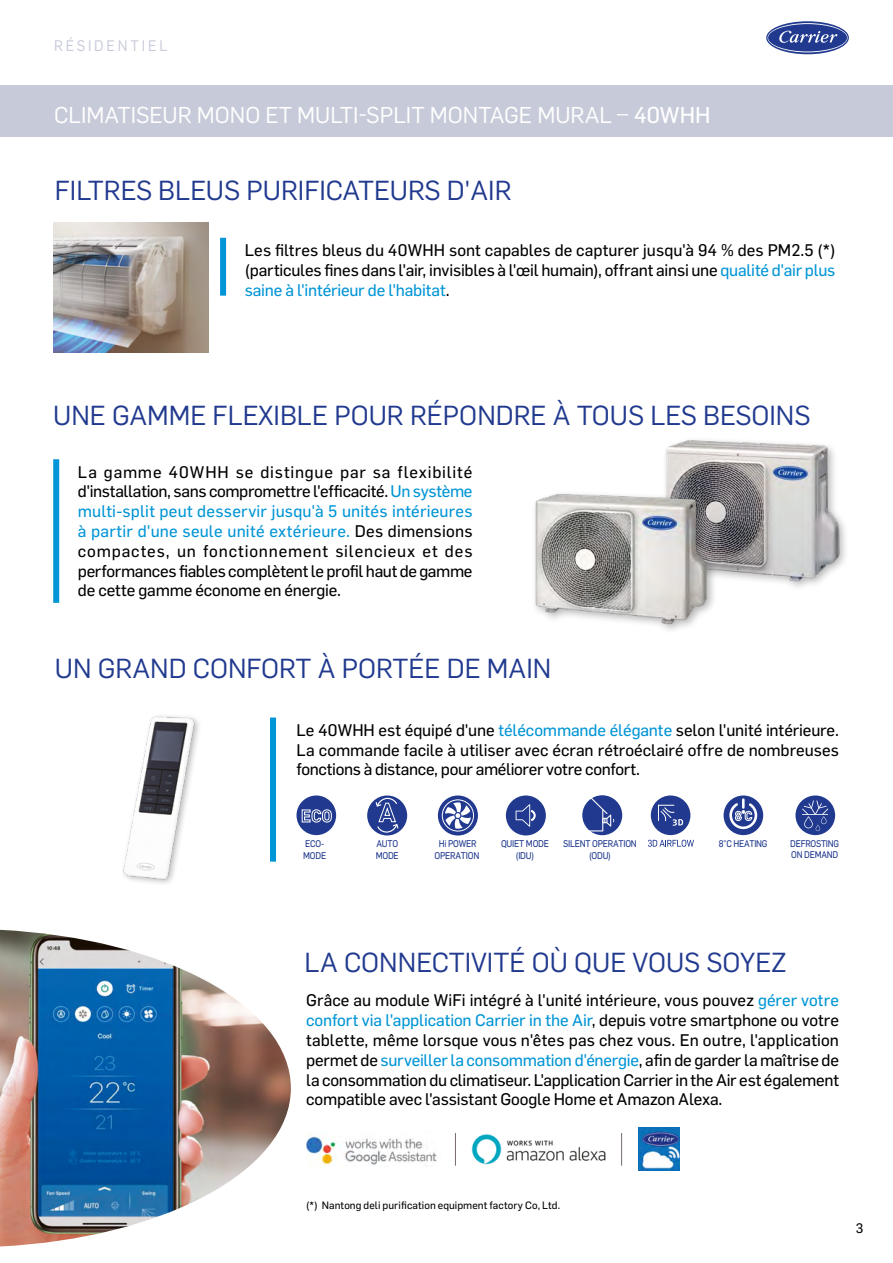
<style>
.page{position:relative;width:893px;height:1263px;background:#fff}
.page>*{position:absolute;margin:0;border:0;box-sizing:border-box;transform-origin:0 0}
.Titre_paragraphe_Header_1{font:27px "Flama";color:#213a8f}
.t1{font:22.5px "Flama";color:#fff}
.Texte_standard_10pt_-_regular{font:16.5px/19.8px "Flama Basic";letter-spacing:-.015em;color:#000;text-align:justify}
.t2{font:15px "Flama";letter-spacing:.2em;color:#c7cad9;scale:.95 1}
.t3{font:13.5px "Flama Basic";color:#000}
.Texte_standard_10pt_-_regular-2{font:10.5px "Flama Basic";letter-spacing:.01em;color:#000}
.t4{font:9.6px/11.6px "Flama Basic";letter-spacing:-.025em;color:#213a8f;text-align:center;scale:.9 1}
.t5{font:9.45px/11.4px "Flama Basic";letter-spacing:-.025em;color:#213a8f;scale:.9 1}
.s1{font-family:"Flama Basic"}
.s2{color:#0095d6}
</style>
<div class="page">
<div style="left:0;top:85px;width:893px;height:51px;background:#c7cad9"></div>
<svg style="left:766px;top:21px;width:83px;height:33px"></svg>
<svg style="left:767px;top:23px;width:80px;height:29px;background:#5d6fad"></svg>
<img style="left:665px;top:439px;width:181px;height:148px">
<div style="left:220px;top:238px;width:6px;height:58px;background:#0095d6"></div>
<img style="left:53px;top:223px;width:156px;height:129px">
<img style="left:123px;top:716px;width:75px;height:165px">
<div style="left:270px;top:717px;width:6px;height:145px;background:#0095d6"></div>
<img style="left:0;top:930px;width:291px;height:316px">
<div style="left:296px;top:795px;width:40px;height:40px;background:#213a8f;border-radius:50%"></div>
<svg style="left:302px;top:809px;width:30px;height:14px"></svg>
<div style="left:367px;top:795px;width:40px;height:40px;background:#213a8f;border-radius:50%"></div>
<svg style="left:376px;top:798px;width:22px;height:35px"></svg>
<svg style="left:438px;top:795px;width:40px;height:40px"></svg>
<div style="left:442px;top:800px;width:32px;height:31px;border:1px solid #fff;border-radius:50%"></div>
<svg style="left:445px;top:802px;width:26px;height:27px"></svg>
<div style="left:506px;top:795px;width:40px;height:40px;background:#213a8f;border-radius:50%"></div>
<svg style="left:516px;top:804px;width:20px;height:23px"></svg>
<div style="left:582px;top:795px;width:40px;height:40px;background:#213a8f;border-radius:50%"></div>
<svg style="left:589px;top:795px;width:25px;height:36px"></svg>
<svg style="left:648px;top:840px;width:46px;height:7px"></svg>
<div style="left:651px;top:795px;width:39px;height:40px;background:#213a8f;border-radius:50%"></div>
<svg style="left:658px;top:805px;width:25px;height:21px"></svg>
<div style="left:724px;top:795px;width:39px;height:40px;background:#213a8f;border-radius:50%"></div>
<svg style="left:728px;top:797px;width:30px;height:33px"></svg>
<div style="left:795px;top:795px;width:40px;height:40px;background:#213a8f;border-radius:50%"></div>
<svg style="left:802px;top:800px;width:26px;height:31px"></svg>
<div style="left:53px;top:459px;width:6px;height:144px;background:#0095d6"></div>
<img style="left:535px;top:479px;width:191px;height:151px">
<img style="left:470px;top:1133px;width:141px;height:33px;border-radius:17px">
<img style="left:306px;top:1134px;width:131px;height:33px">
<hr style="left:455px;top:1133px;width:1px;height:33px;background:#766b6d">
<img style="left:638px;top:1128px;width:42px;height:43px">
<hr style="left:621px;top:1133px;width:1px;height:33px;background:#766b6d">
<p class="t2" style="left:54px;top:34px;width:121px">RÉSIDENTIEL</p>
<h2 class="t1" style="left:54px;top:98px;width:658px">CLIMATISEUR MONO ET MULTI-SPLIT MONTAGE MURAL – <span class="s1">40WHH</span></h2>
<p class="Titre_paragraphe_Header_1" style="left:55px;top:170px;width:458px">FILTRES BLEUS PURIFICATEURS D'AIR</p>
<p class="Texte_standard_10pt_-_regular" style="left:245px;top:239px;width:592px">Les filtres bleus du 40WHH sont capables de capturer jusqu'à 94 % des PM2.5 (*) (particules fines dans l'air, invisibles à l'œil humain), offrant ainsi une <span class="s2">qualité d'air plus saine à l'intérieur de l'habitat</span>.</p>
<p class="Titre_paragraphe_Header_1" style="left:53px;top:395px;width:759px">UNE GAMME FLEXIBLE POUR RÉPONDRE À TOUS LES BESOINS</p>
<p class="Texte_standard_10pt_-_regular" style="left:78px;top:461px;width:396px">La gamme 40WHH se distingue par sa flexibilité d'installation, sans compromettre l'efficacité. <span class="s2">Un système multi-split peut desservir jusqu'à 5 unités intérieures à partir d'une seule unité extérieure.</span> Des dimensions compactes, un fonctionnement silencieux et des performances fiables complètent le profil haut de gamme de cette gamme économe en énergie.</p>
<p class="Titre_paragraphe_Header_1" style="left:55px;top:648px;width:498px">UN GRAND CONFORT À PORTÉE DE MAIN</p>
<p class="Texte_standard_10pt_-_regular" style="left:296px;top:719px;width:544px">Le 40WHH est équipé d'une <span class="s2">télécommande élégante</span> selon l'unité intérieure.<br>La commande facile à utiliser avec écran rétroéclairé offre de nombreuses fonctions à distance, pour améliorer votre confort.</p>
<p class="t5" style="left:303px;top:838px;width:27px">ECO-<br>MODE</p>
<p class="t4" style="left:376px;top:838px;width:27px;text-align:left">AUTO<br>MODE</p>
<p class="t4" style="left:434px;top:837px;width:51px">Hi POWER<br>OPERATION</p>
<p class="t4" style="left:501px;top:837px;width:55px">QUIET MODE (IDU)</p>
<p class="t4" style="left:563px;top:837px;width:83px">SILENT OPERATION (ODU)</p>
<p class="t5" style="left:719px;top:837px;width:56px">8°C HEATING</p>
<p class="t5" style="left:790px;top:837px;width:56px">DEFROSTING<br>ON DEMAND</p>
<p class="Titre_paragraphe_Header_1" style="left:305px;top:942px;width:484px">LA CONNECTIVITÉ OÙ QUE VOUS SOYEZ</p>
<p class="Texte_standard_10pt_-_regular" style="left:306px;top:990px;width:534px">Grâce au module WiFi intégré à l'unité intérieure, vous pouvez <span class="s2">gérer votre confort via l'application Carrier in the Air</span>, depuis votre smartphone ou votre tablette, même lorsque vous n'êtes pas chez vous. En outre, l'application permet de <span class="s2">surveiller la consommation d'énergie</span>, afin de garder la maîtrise de la consommation du climatiseur. L'application Carrier in the Air est également compatible avec l'assistant Google Home et Amazon Alexa.</p>
<p class="Texte_standard_10pt_-_regular-2" style="left:306px;top:1197px;width:256px">(*) Nantong deli purification equipment factory Co, Ltd.</p>
<p class="t3" style="left:856px;top:1218px;width:9px">3</p>
</div>
